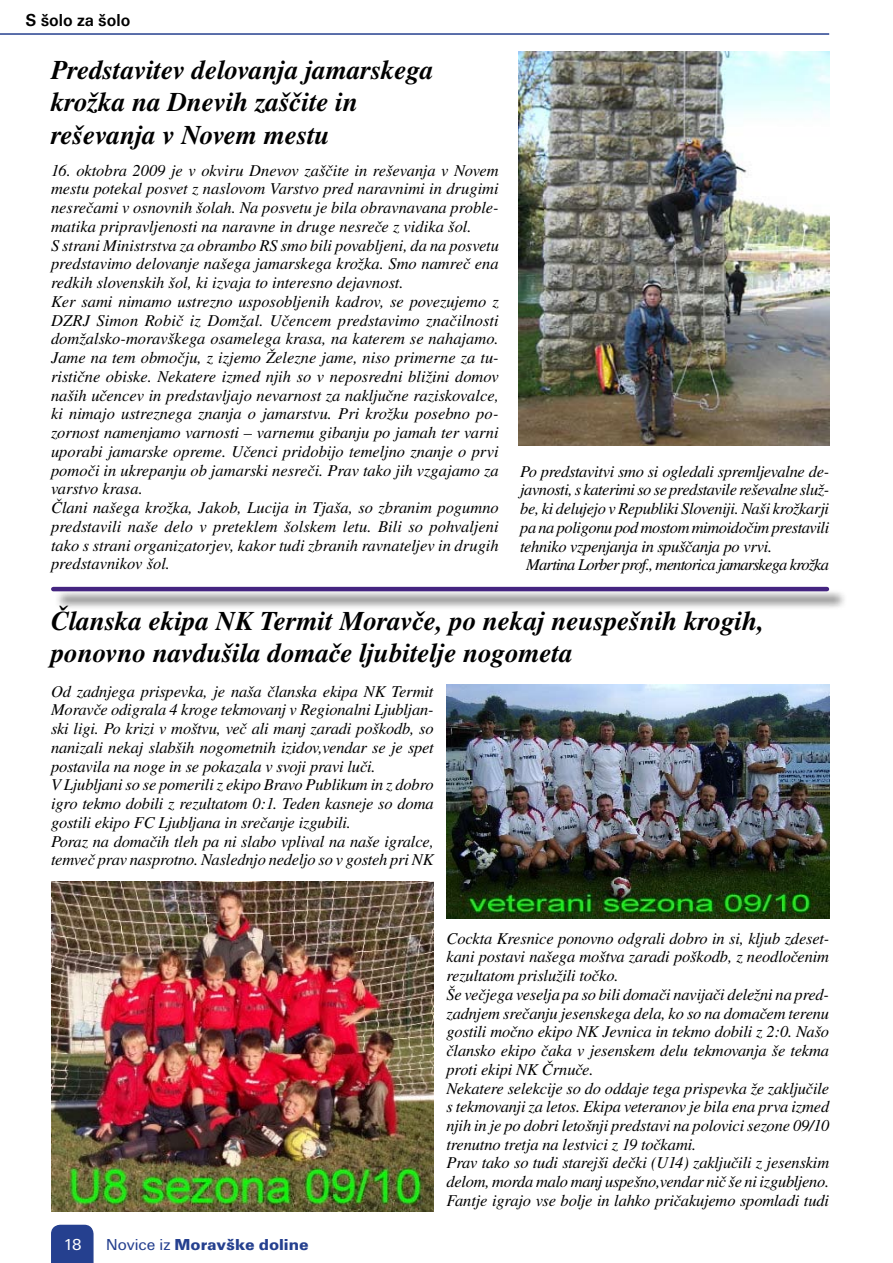
<style>
.page{position:relative;width:893px;height:1263px;background:#fff}
.page>*{position:absolute;margin:0;border:0;box-sizing:border-box;transform-origin:0 0}
.t1{font:italic 500 27px/32.4px "Nimbus Rom No 9 LEE";color:#000}
.t2{font:700 18px "Unitus TEE";color:#000;scale:.95 1}
.t3{font:italic 16.5px/18.8px "Nimbus Rom No 9 LEE";letter-spacing:-.01em;color:#000}
.t4{font:italic 16.5px "Nimbus Rom No 9 LEE";letter-spacing:-.03em;color:#000}
.t5{font:italic 16.5px "Nimbus Rom No 9 LEE";letter-spacing:-.05em;color:#000}
.t6{font:16.5px "Unitus TEE Blac";color:#25408f}
.t7{font:16.5px "Unitus TEE";color:#fff}
.s1{font-family:"Unitus TEE"}
</style>
<div class="page">
<img style="left:51px;top:881px;width:383px;height:331px">
<img style="left:446px;top:685px;width:383px;height:234px">
<img style="left:519px;top:51px;width:310px;height:394px">
<div style="left:53px;top:589px;width:794px;height:21px;background:#000;opacity:.75"></div>
<hr style="left:53px;top:587px;width:774px;height:4px;background:#442580">
<div style="left:51px;top:1225px;width:43px;height:38px;background:#25408f"></div>
<hr style="left:0;top:33px;width:829px;height:2px;background:#25408f">
<p class="t2" style="left:26px;top:10px;width:112px">S šolo za šolo</p>
<h1 class="t1" style="left:51px;top:54px;width:384px">Predstavitev delovanja jamarskega krožka na Dnevih zaščite in reševanja v Novem mestu</h1>
<p class="t3" style="left:51px;top:161px;width:449px">16. oktobra 2009 je v okviru Dnevov zaščite in reševanja v Novem mestu potekal posvet z naslovom Varstvo pred naravnimi in drugimi nesrečami v osnovnih šolah. Na posvetu je bila obravnavana proble&shy;matika pripravljenosti na naravne in druge nesreče z vidika šol.<br>S strani Ministrstva za obrambo RS smo bili povabljeni, da na posvetu predstavimo delovanje našega jamarskega krožka. Smo namreč ena redkih slovenskih šol, ki izvaja to interesno dejavnost.<br>Ker sami nimamo ustrezno usposobljenih kadrov, se povezujemo z DZRJ Simon Robič iz Domžal. Učencem predstavimo značilnosti domžalsko-moravškega osamelega krasa, na katerem se nahajamo.<br>Jame na tem območju, z izjemo Železne jame, niso primerne za tu&shy;ristične obiske. Nekatere izmed njih so v neposredni bližini domov naših učencev in predstavljajo nevarnost za naključne raziskovalce, ki nimajo ustreznega znanja o jamarstvu. Pri krožku posebno po&shy;zornost namenjamo varnosti – varnemu gibanju po jamah ter varni uporabi jamarske opreme. Učenci pridobijo temeljno znanje o prvi pomoči in ukrepanju ob jamarski nesreči. Prav tako jih vzgajamo za varstvo krasa.<br>Člani našega krožka, Jakob, Lucija in Tjaša, so zbranim pogumno predstavili naše delo v preteklem šolskem letu. Bili so pohvaljeni tako s strani organizatorjev, kakor tudi zbranih ravnateljev in drugih predstavnikov šol.</p>
<p class="t3" style="left:520px;top:462px;width:310px">Po predstavitvi smo si ogledali spremljevalne de-</p>
<p class="t4" style="left:520px;top:480px;width:311px">javnosti, s katerimi so se predstavile reševalne služ-</p>
<p class="t3" style="left:520px;top:499px;width:310px">be, ki delujejo v Republiki Sloveniji. Naši krožkarji</p>
<p class="t3" style="left:520px;top:518px;width:311px">pa na poligonu pod mostom mimoidočim prestavili</p>
<p class="t3" style="left:520px;top:537px;width:254px">tehniko vzpenjanja in spuščanja po vrvi.</p>
<p class="t5" style="left:526px;top:555px;width:304px">Martina Lorber prof., mentorica jamarskega krožka</p>
<h1 class="t1" style="left:51px;top:605px;width:715px">Članska ekipa NK Termit Moravče, po nekaj neuspešnih krogih, ponovno navdušila domače ljubitelje nogometa</h1>
<p class="t3" style="left:51px;top:682px;width:384px">Od zadnjega prispevka, je naša članska ekipa NK Termit Moravče odigrala 4 kroge tekmovanj v Regionalni Ljubljan&shy;ski ligi. Po krizi v moštvu, več ali manj zaradi poškodb, so nanizali nekaj slabših nogometnih izidov,vendar se je spet postavila na noge in se pokazala v svoji pravi luči.<br>V Ljubljani so se pomerili z ekipo Bravo Publikum in z dobro igro tekmo dobili z rezultatom 0:1. Teden kasneje so doma gostili ekipo FC Ljubljana in srečanje izgubili.<br>Poraz na domačih tleh pa ni slabo vplival na naše igralce, temveč prav nasprotno. Naslednjo nedeljo so v gosteh pri NK</p>
<p class="t7" style="left:63px;top:1235px;width:21px">18</p>
<p class="t6" style="left:106px;top:1235px;width:204px"><span class="s1">Novice iz</span> Moravške doline</p>
<p class="t3" style="left:446px;top:929px;width:384px">Cockta Kresnice ponovno odgrali dobro in si, kljub zdeset&shy;kani postavi našega moštva zaradi poškodb, z neodločenim rezultatom prislužili točko.<br>Še večjega veselja pa so bili domači navijači deležni na pred&shy;zadnjem srečanju jesenskega dela, ko so na domačem terenu gostili močno ekipo NK Jevnica in tekmo dobili z 2:0. Našo člansko ekipo čaka v jesenskem delu tekmovanja še tekma proti ekipi NK Črnuče.<br>Nekatere selekcije so do oddaje tega prispevka že zaključile s tekmovanji za letos. Ekipa veteranov je bila ena prva izmed njih in je po dobri letošnji predstavi na polovici sezone 09/10 trenutno tretja na lestvici z 19 točkami.<br>Prav tako so tudi starejši dečki (U14) zaključili z jesenskim delom, morda malo manj uspešno,vendar nič še ni izgubljeno.<br>Fantje igrajo vse bolje in lahko pričakujemo spomladi tudi</p>
</div>
